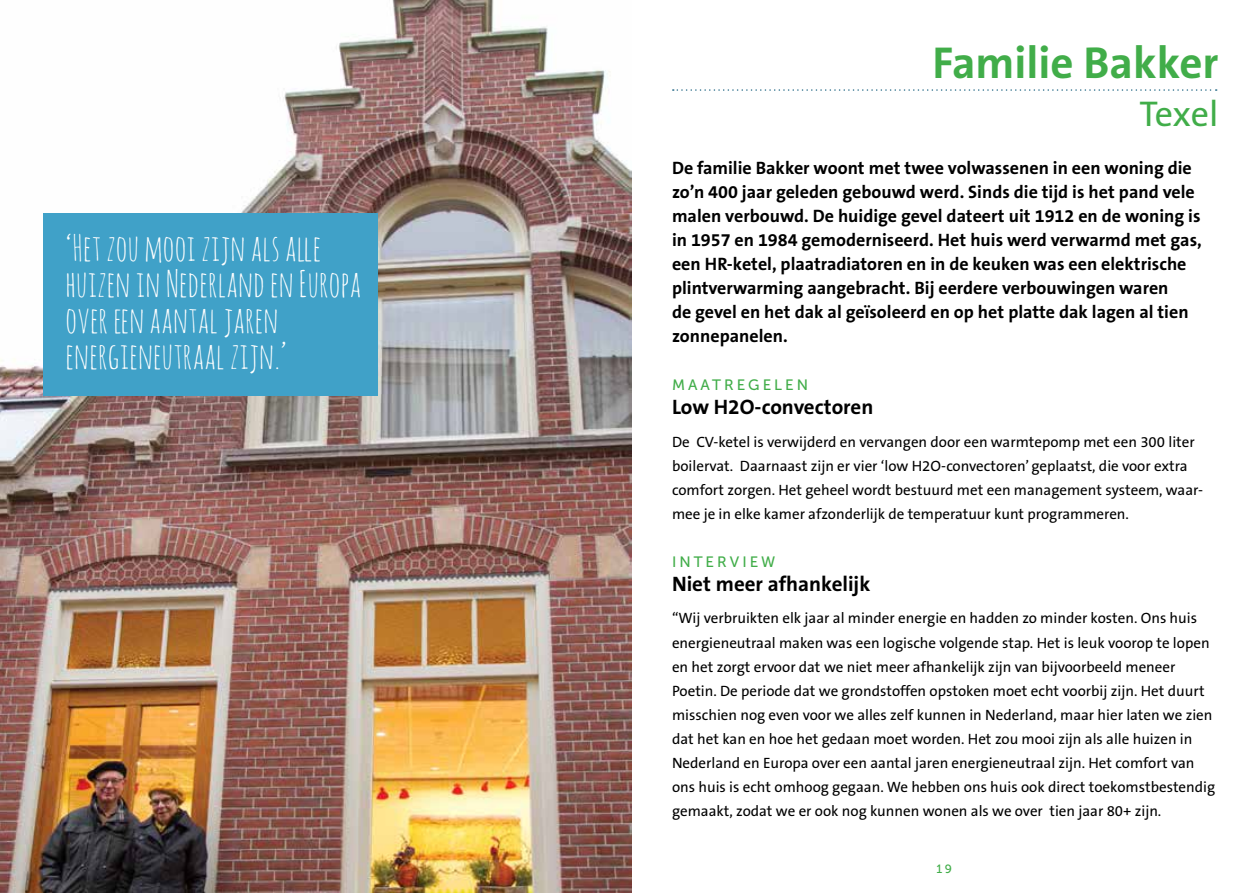
<style>
.page{position:relative;width:1259px;height:893px;background:#fff}
.page>*{position:absolute;margin:0;border:0;box-sizing:border-box;transform-origin:0 0}
.t1{font:700 45px "The Sans B7";color:#41ad49}
.t2{font:36px/36px "Amatic SC";color:#fff}
.t3{font:36px "The Sans B5 Plain";letter-spacing:-.015em;color:#41ad49}
.t4{font:700 21px "The Sans B7";color:#000}
.t5{font:700 18px/24px "The Sans B7";color:#000}
.t6{font:15px/24px "The Sans B5 Plain";color:#000}
.t7{font:15px "Museo Sans 500";letter-spacing:.2em;color:#41ad49}
.t8{font:12px "Museo Sans 500";color:#41ad49}
</style>
<div class="page">
<img style="left:0;top:0;width:631px;height:893px">
<div style="left:43px;top:213px;width:334px;height:182px;background:#40a1c8"></div>
<svg style="left:673px;top:89px;width:543px;height:2px"></svg>
<h2 class="t2" style="left:66px;top:229px;width:297px">‘Het zou mooi zijn als alle huizen in Nederland en Europa over een aantal jaren energieneutraal zijn.’</h2>
<h1 class="t1" style="left:932px;top:39px;width:287px">Familie Bakker</h1>
<h2 class="t3" style="left:1139px;top:95px;width:80px">Texel</h2>
<p class="t5" style="left:672px;top:157px;width:531px">De familie Bakker woont met twee volwassenen in een woning die zo’n 400 jaar geleden gebouwd werd. Sinds die tijd is het pand vele malen verbouwd. De huidige gevel dateert uit 1912 en de woning is in 1957 en 1984 gemoderniseerd. Het huis werd verwarmd met gas, een HR-ketel, plaatradiatoren en in de keuken was een elektrische plintverwarming aangebracht. Bij eerdere verbouwingen waren<br>de gevel en het dak al geïsoleerd en op het platte dak lagen al tien zonnepanelen.</p>
<p class="t7" style="left:672px;top:377px;width:138px">MAATREGELEN</p>
<h3 class="t4" style="left:672px;top:396px;width:203px">Low H2O-convectoren</h3>
<p class="t6" style="left:672px;top:430px;width:532px">De CV-ketel is verwijderd en vervangen door een warmtepomp met een 300 liter boilervat. Daarnaast zijn er vier ‘low H2O-convectoren’ geplaatst, die voor extra comfort zorgen. Het geheel wordt bestuurd met een management systeem, waar&shy;mee je in elke kamer afzonderlijk de temperatuur kunt programmeren.</p>
<p class="t7" style="left:672px;top:554px;width:105px">INTERVIEW</p>
<h3 class="t4" style="left:672px;top:573px;width:200px">Niet meer afhankelijk</h3>
<p class="t6" style="left:672px;top:607px;width:545px">“Wij verbruikten elk jaar al minder energie en hadden zo minder kosten. Ons huis energieneutraal maken was een logische volgende stap. Het is leuk voorop te lopen en het zorgt ervoor dat we niet meer afhankelijk zijn van bijvoorbeeld meneer Poetin. De periode dat we grondstoffen opstoken moet echt voorbij zijn. Het duurt misschien nog even voor we alles zelf kunnen in Nederland, maar hier laten we zien dat het kan en hoe het gedaan moet worden. Het zou mooi zijn als alle huizen in Nederland en Europa over een aantal jaren energieneutraal zijn. Het comfort van ons huis is echt omhoog gegaan. We hebben ons huis ook direct toekomstbestendig gemaakt, zodat we er ook nog kunnen wonen als we over tien jaar 80+ zijn.</p>
<p class="t8" style="left:936px;top:862px;width:17px">19</p>
</div>
